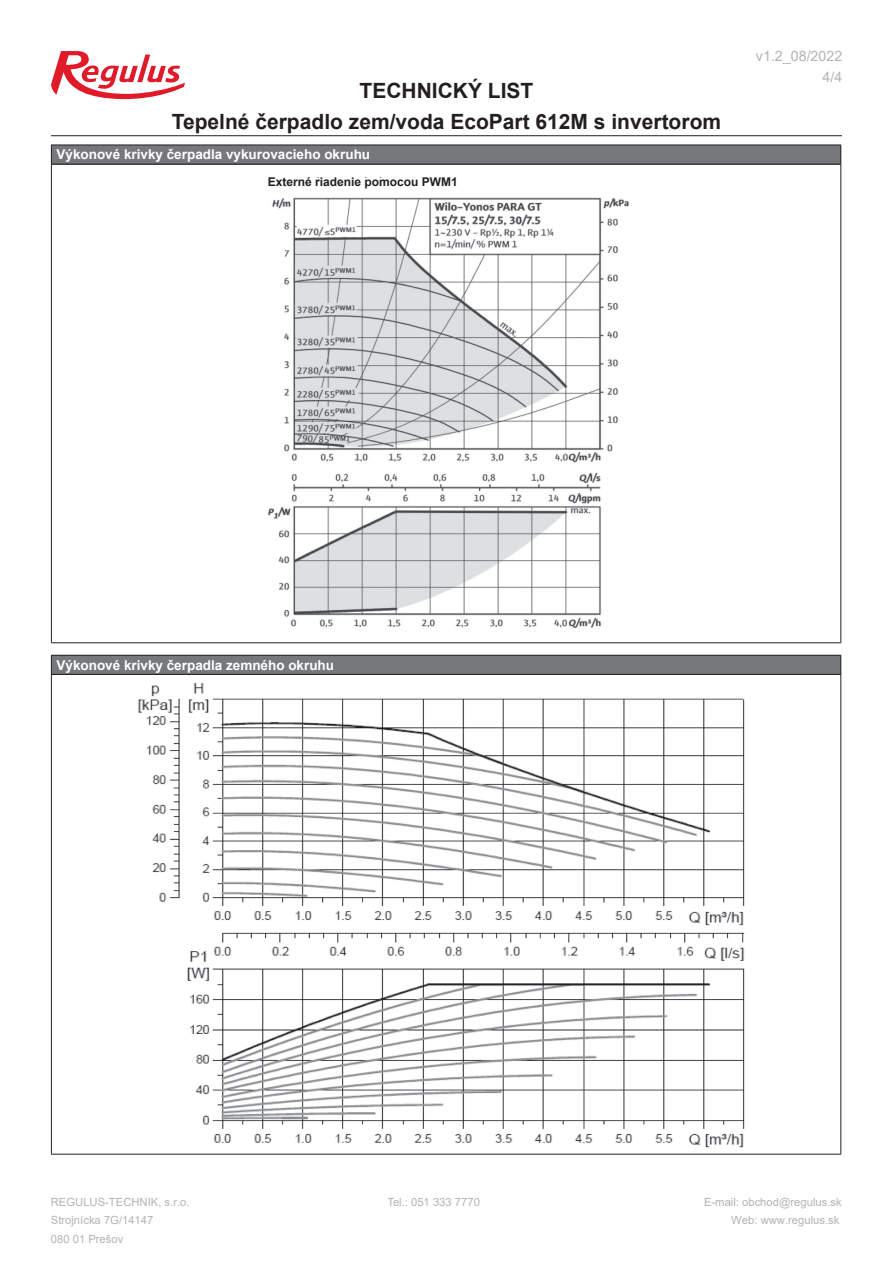
<style>
.page{position:relative;width:893px;height:1263px;background:#fff}
.page>*{position:absolute;margin:0;border:0;box-sizing:border-box;transform-origin:0 0}
.t1{font:700 21px/30.8px "Arial";color:#231f20;text-align:center}
.t2{font:14.25px/21px "Arial";color:#b2b3b7;text-align:right}
.t3{font:700 13.5px "Arial";color:#fff}
.t4{font:700 12px "Arial";color:#231f20}
.t5{font:11.25px/18.8px "Arial";color:#b2b3b7}
</style>
<div class="page">
<svg style="left:51px;top:51px;width:134px;height:48px"></svg>
<hr style="left:51px;top:135px;width:791px;height:1px;background:#231f20">
<div style="left:51px;top:655px;width:790px;height:19px;background:#76787b"></div>
<hr style="left:51px;top:655px;width:790px;height:1px;background:#231f20">
<svg style="left:51px;top:656px;width:1px;height:18px"></svg>
<svg style="left:840px;top:656px;width:1px;height:18px"></svg>
<hr style="left:51px;top:674px;width:790px;height:1px;background:#231f20">
<hr style="left:51px;top:675px;width:1px;height:479px;background:#231f20">
<hr style="left:840px;top:675px;width:1px;height:479px;background:#231f20">
<hr style="left:51px;top:1154px;width:790px;height:1px;background:#231f20">
<img style="left:138px;top:683px;width:607px;height:465px">
<div style="left:51px;top:145px;width:790px;height:19px;background:#76787b"></div>
<hr style="left:51px;top:145px;width:790px;height:1px;background:#231f20">
<svg style="left:51px;top:145px;width:1px;height:19px"></svg>
<svg style="left:840px;top:145px;width:1px;height:19px"></svg>
<hr style="left:51px;top:164px;width:790px;height:1px;background:#231f20">
<hr style="left:51px;top:164px;width:1px;height:478px;background:#231f20">
<hr style="left:840px;top:164px;width:1px;height:478px;background:#231f20">
<hr style="left:51px;top:642px;width:790px;height:1px;background:#231f20">
<img style="left:267px;top:177px;width:362px;height:452px">
<div style="left:268px;top:178px;width:204px;height:12px;background:#fff"></div>
<h1 class="t1" style="left:172px;top:76px;width:551px">TECHNICKÝ LIST<br>Tepelné čerpadlo zem/voda EcoPart 612M s invertorom</h1>
<p class="t3" style="left:57px;top:145px;width:315px">Výkonové krivky čerpadla vykurovacieho okruhu</p>
<p class="t4" style="left:268px;top:174px;width:192px">Externé riadenie pomocou PWM1</p>
<p class="t2" style="left:756px;top:46px;width:88px">v1.2_08/2022<br>4/4</p>
<p class="t3" style="left:57px;top:655px;width:279px">Výkonové krivky čerpadla zemného okruhu</p>
<p class="t5" style="left:51px;top:1192px;width:140px">REGULUS-TECHNIK, s.r.o.</p>
<p class="t5" style="left:704px;top:1192px;width:139px">E-mail: obchod@regulus.sk</p>
<p class="t5" style="left:51px;top:1211px;width:104px">Strojnícka 7G/14147<br>080 01 Prešov</p>
<p class="t5" style="left:387px;top:1192px;width:94px">Tel.: 051 333 7770</p>
<p class="t5" style="left:731px;top:1211px;width:110px">Web: www.regulus.sk</p>
</div>
